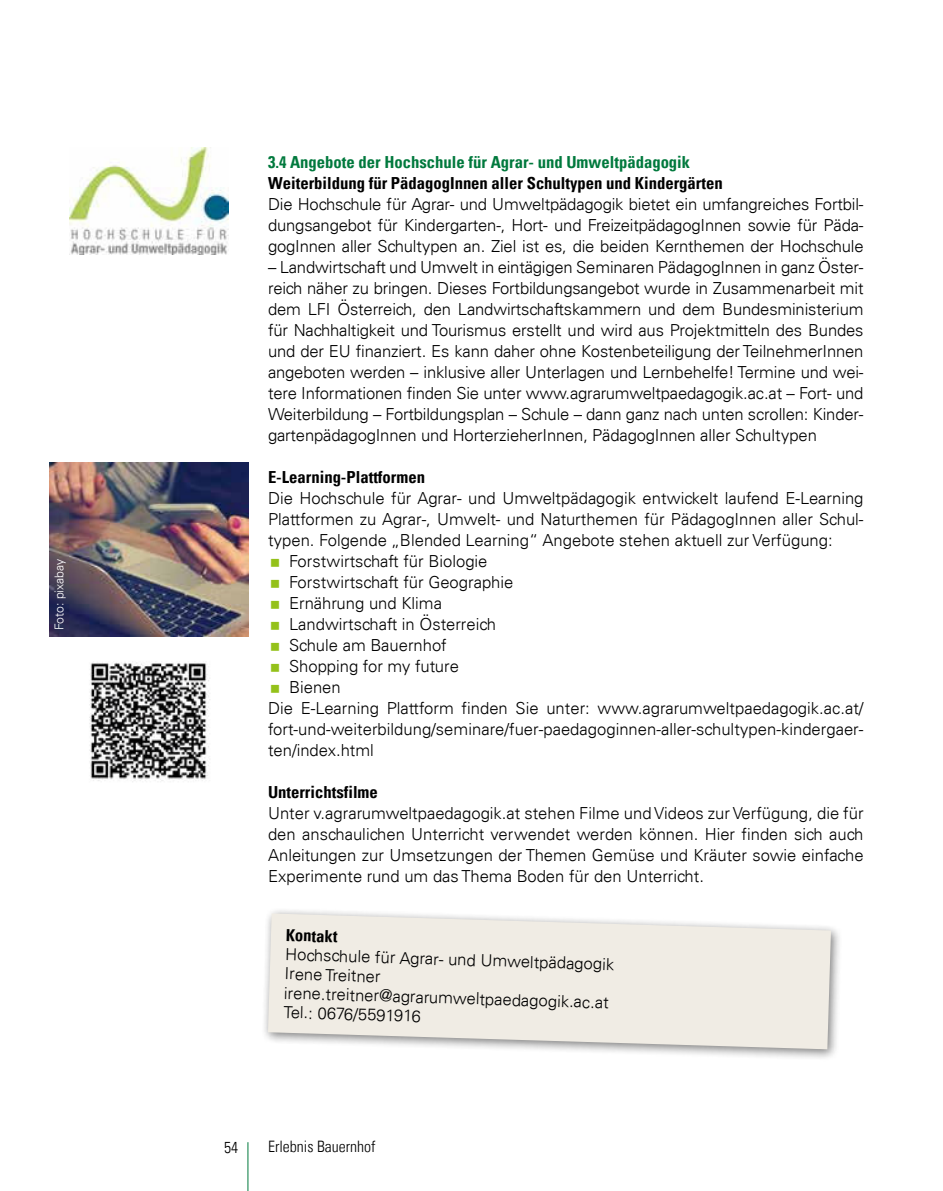
<style>
.page{position:relative;width:943px;height:1191px;background:#fff}
.page>*{position:absolute;margin:0;border:0;box-sizing:border-box;transform-origin:0 0}
.t1{font:300 16.62px/21px "Univers";color:#000;text-align:justify}
.t2{font:700 condensed 16.62px "Univers";color:#000}
.t3{font:700 condensed 16.62px "Univers";color:#00793d}
.t4{font:300 condensed 15.75px "Univers LT";color:#000}
.t5{font:300 12.25px "Univers";color:#fff}
</style>
<div class="page">
<hr style="left:248px;top:1142px;width:1px;height:49px;background:#00793d">
<div style="left:261px;top:907px;width:581px;height:154px;background:#000;opacity:.5"></div>
<svg style="left:268px;top:913px;width:563px;height:136px;background:#eeeae3"></svg>
<img style="left:70px;top:147px;width:158px;height:107px">
<img style="left:89px;top:661px;width:121px;height:121px">
<img style="left:50px;top:462px;width:198px;height:174px">
<p class="t5" style="left:52px;top:630px;width:73px;rotate:-90deg">Foto: pixabay</p>
<p class="t3" style="left:268px;top:155px;width:424px">3.4 Angebote der Hochschule für Agrar- und Umweltpädagogik</p>
<p class="t2" style="left:268px;top:176px;width:456px">Weiterbildung für PädagogInnen aller Schultypen und Kindergärten</p>
<p class="t1" style="left:268px;top:194px;width:597px">Die Hochschule für Agrar- und Umweltpädagogik bietet ein umfangreiches Fortbil&shy;dungsangebot für Kindergarten-, Hort- und FreizeitpädagogInnen sowie für Päda&shy;gogInnen aller Schultypen an. Ziel ist es, die beiden Kernthemen der Hochschule</p>
<p class="t1" style="left:268px;top:257px;width:597px">– Landwirtschaft und Umwelt in eintägigen Seminaren PädagogInnen in ganz Öster&shy;reich näher zu bringen. Dieses Fortbildungsangebot wurde in Zusammenarbeit mit dem LFI Österreich, den Landwirtschaftskammern und dem Bundesministerium für Nachhaltigkeit und Tourismus erstellt und wird aus Projektmitteln des Bundes und der EU finanziert. Es kann daher ohne Kostenbeteiligung der TeilnehmerInnen angeboten werden – inklusive aller Unterlagen und Lernbehelfe! Termine und wei&shy;tere Informationen finden Sie unter www.agrarumweltpaedagogik.ac.at – Fort- und Weiterbildung – Fortbildungsplan – Schule – dann ganz nach unten scrollen: Kinder&shy;gartenpädagogInnen und HorterzieherInnen, PädagogInnen aller Schultypen</p>
<p class="t2" style="left:268px;top:470px;width:159px">E-Learning-Plattformen</p>
<p class="t1" style="left:268px;top:488px;width:597px">Die Hochschule für Agrar- und Umweltpädagogik entwickelt laufend E-Learning</p>
<p class="t1" style="left:268px;top:509px;width:597px">Plattformen zu Agrar-, Umwelt- und Naturthemen für PädagogInnen aller Schul-</p>
<p class="t1" style="left:268px;top:530px;width:566px">typen. Folgende „Blended Learning“ Angebote stehen aktuell zur Verfügung:</p>
<p class="t1" style="left:289px;top:551px;width:200px">Forstwirtschaft für Biologie</p>
<p class="t1" style="left:289px;top:572px;width:226px">Forstwirtschaft für Geographie</p>
<p class="t1" style="left:289px;top:593px;width:154px">Ernährung und Klima</p>
<p class="t1" style="left:289px;top:614px;width:209px">Landwirtschaft in Österreich</p>
<p class="t1" style="left:289px;top:635px;width:159px">Schule am Bauernhof</p>
<p class="t1" style="left:289px;top:656px;width:171px">Shopping for my future</p>
<p class="t1" style="left:289px;top:677px;width:53px">Bienen</p>
<p class="t1" style="left:268px;top:698px;width:597px">Die E-Learning Plattform finden Sie unter: www.agrarumweltpaedagogik.ac.at/</p>
<p class="t1" style="left:268px;top:719px;width:597px">fort-und-weiterbildung/seminare/fuer-paedagoginnen-aller-schultypen-kindergaer-</p>
<p class="t1" style="left:268px;top:740px;width:107px">ten/index.html</p>
<p class="t2" style="left:268px;top:785px;width:111px">Unterrichtsfilme</p>
<p class="t1" style="left:268px;top:803px;width:597px">Unter v.agrarumweltpaedagogik.at stehen Filme und Videos zur Verfügung, die für den anschaulichen Unterricht verwendet werden können. Hier finden sich auch Anleitungen zur Umsetzungen der Themen Gemüse und Kräuter sowie einfache Experimente rund um das Thema Boden für den Unterricht.</p>
<p class="t2" style="left:286px;top:928px;width:53px;rotate:2deg">Kontakt</p>
<p class="t1" style="left:286px;top:944px;width:330px;line-height:19.4px;text-align:left;rotate:2deg">Hochschule für Agrar- und Umweltpädagogik<br>Irene Treitner irene.treitner@agrarumweltpaedagogik.ac.at<br>Tel.: 0676/5591916</p>
<p class="t4" style="left:224px;top:1138px;width:15px">54</p>
<p class="t4" style="left:268px;top:1138px;width:109px">Erlebnis Bauernhof</p>
</div>
